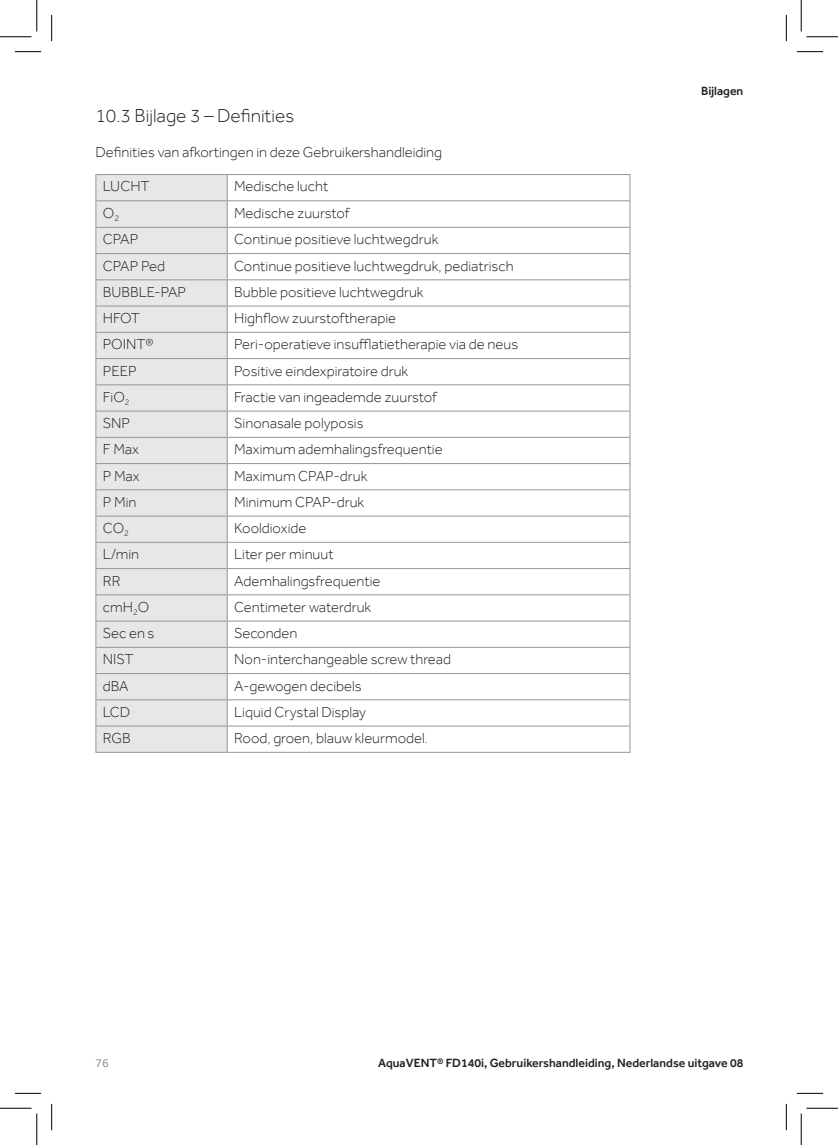
<style>
.page{position:relative;width:838px;height:1145px;background:#fff}
.page>*{position:absolute;margin:0;border:0;box-sizing:border-box;transform-origin:0 0}
.t1{font:300 19.25px "Effra";color:#231f20}
.t2{font:300 14.88px "Effra";color:#231f20}
.t3{font:500 12.25px "Effra";color:#231f20}
.t4{font:12.25px "Effra";color:#939598}
</style>
<div class="page">
<div style="left:96px;top:175px;width:131px;height:577px;background:#e6e7e9"></div>
<hr style="left:95px;top:174px;width:132px;height:1px;background:#939598">
<hr style="left:227px;top:174px;width:403px;height:1px;background:#939598">
<hr style="left:95px;top:200px;width:132px;height:1px;background:#939598">
<hr style="left:227px;top:200px;width:403px;height:1px;background:#939598">
<hr style="left:95px;top:227px;width:132px;height:1px;background:#939598">
<hr style="left:227px;top:227px;width:403px;height:1px;background:#939598">
<hr style="left:95px;top:253px;width:132px;height:1px;background:#939598">
<hr style="left:227px;top:253px;width:403px;height:1px;background:#939598">
<hr style="left:95px;top:279px;width:132px;height:1px;background:#939598">
<hr style="left:227px;top:279px;width:403px;height:1px;background:#939598">
<hr style="left:95px;top:306px;width:132px;height:1px;background:#939598">
<hr style="left:227px;top:306px;width:403px;height:1px;background:#939598">
<hr style="left:95px;top:332px;width:132px;height:1px;background:#939598">
<hr style="left:227px;top:332px;width:403px;height:1px;background:#939598">
<hr style="left:95px;top:358px;width:132px;height:1px;background:#939598">
<hr style="left:227px;top:358px;width:403px;height:1px;background:#939598">
<hr style="left:95px;top:384px;width:132px;height:1px;background:#939598">
<hr style="left:227px;top:384px;width:403px;height:1px;background:#939598">
<hr style="left:95px;top:411px;width:132px;height:1px;background:#939598">
<hr style="left:227px;top:411px;width:403px;height:1px;background:#939598">
<hr style="left:95px;top:437px;width:132px;height:1px;background:#939598">
<hr style="left:227px;top:437px;width:403px;height:1px;background:#939598">
<hr style="left:95px;top:463px;width:132px;height:1px;background:#939598">
<hr style="left:227px;top:463px;width:403px;height:1px;background:#939598">
<hr style="left:95px;top:489px;width:132px;height:1px;background:#939598">
<hr style="left:227px;top:489px;width:403px;height:1px;background:#939598">
<hr style="left:95px;top:516px;width:132px;height:1px;background:#939598">
<hr style="left:227px;top:516px;width:403px;height:1px;background:#939598">
<hr style="left:95px;top:542px;width:132px;height:1px;background:#939598">
<hr style="left:227px;top:542px;width:403px;height:1px;background:#939598">
<hr style="left:95px;top:568px;width:132px;height:1px;background:#939598">
<hr style="left:227px;top:568px;width:403px;height:1px;background:#939598">
<hr style="left:95px;top:594px;width:132px;height:1px;background:#939598">
<hr style="left:227px;top:594px;width:403px;height:1px;background:#939598">
<hr style="left:95px;top:621px;width:132px;height:1px;background:#939598">
<hr style="left:227px;top:621px;width:403px;height:1px;background:#939598">
<hr style="left:95px;top:647px;width:132px;height:1px;background:#939598">
<hr style="left:227px;top:647px;width:403px;height:1px;background:#939598">
<hr style="left:95px;top:673px;width:132px;height:1px;background:#939598">
<hr style="left:227px;top:673px;width:403px;height:1px;background:#939598">
<hr style="left:95px;top:699px;width:132px;height:1px;background:#939598">
<hr style="left:227px;top:699px;width:403px;height:1px;background:#939598">
<hr style="left:95px;top:726px;width:132px;height:1px;background:#939598">
<svg style="left:95px;top:175px;width:1px;height:577px"></svg>
<hr style="left:227px;top:726px;width:403px;height:1px;background:#939598">
<svg style="left:227px;top:175px;width:1px;height:577px"></svg>
<svg style="left:629px;top:175px;width:1px;height:577px"></svg>
<hr style="left:95px;top:752px;width:132px;height:1px;background:#939598">
<hr style="left:227px;top:752px;width:403px;height:1px;background:#939598">
<svg style="left:15px;top:51px;width:26px;height:1px"></svg>
<svg style="left:796px;top:51px;width:27px;height:1px"></svg>
<svg style="left:15px;top:1093px;width:26px;height:1px"></svg>
<svg style="left:796px;top:1093px;width:27px;height:1px"></svg>
<svg style="left:51px;top:15px;width:1px;height:26px"></svg>
<svg style="left:51px;top:1104px;width:1px;height:26px"></svg>
<svg style="left:786px;top:15px;width:1px;height:26px"></svg>
<svg style="left:786px;top:1104px;width:1px;height:26px"></svg>
<hr style="left:0;top:36px;width:32px;height:1px;background:#000">
<hr style="left:806px;top:36px;width:31px;height:1px;background:#000">
<hr style="left:0;top:1108px;width:32px;height:1px;background:#000">
<hr style="left:806px;top:1108px;width:31px;height:1px;background:#000">
<hr style="left:36px;top:0;width:1px;height:31px;background:#000">
<hr style="left:36px;top:1113px;width:1px;height:32px;background:#000">
<hr style="left:800px;top:0;width:1px;height:31px;background:#000">
<hr style="left:800px;top:1113px;width:1px;height:32px;background:#000">
<p class="t1" style="left:95px;top:104px;width:200px">10.3 Bijlage 3 – Definities</p>
<p class="t2" style="left:95px;top:143px;width:348px">Definities van afkortingen in deze Gebruikershandleiding</p>
<p class="t2" style="left:103px;top:178px;width:48px">LUCHT</p>
<p class="t2" style="left:234px;top:178px;width:96px">Medische lucht</p>
<p class="t2" style="left:103px;top:204px;width:18px">O<sub>2</sub></p>
<p class="t2" style="left:234px;top:204px;width:117px">Medische zuurstof</p>
<p class="t2" style="left:103px;top:230px;width:37px">CPAP</p>
<p class="t2" style="left:234px;top:230px;width:206px">Continue positieve luchtwegdruk</p>
<p class="t2" style="left:103px;top:257px;width:64px">CPAP Ped</p>
<p class="t2" style="left:234px;top:257px;width:281px">Continue positieve luchtwegdruk, pediatrisch</p>
<p class="t2" style="left:103px;top:283px;width:85px">BUBBLE-PAP</p>
<p class="t2" style="left:234px;top:283px;width:191px">Bubble positieve luchtwegdruk</p>
<p class="t2" style="left:103px;top:309px;width:38px">HFOT</p>
<p class="t2" style="left:234px;top:309px;width:163px">Highflow zuurstoftherapie</p>
<p class="t2" style="left:103px;top:335px;width:52px">POINT®</p>
<p class="t2" style="left:234px;top:335px;width:285px">Peri-operatieve insufflatietherapie via de neus</p>
<p class="t2" style="left:103px;top:362px;width:35px">PEEP</p>
<p class="t2" style="left:234px;top:362px;width:176px">Positive eindexpiratoire druk</p>
<p class="t2" style="left:103px;top:388px;width:28px">FiO<sub>2</sub></p>
<p class="t2" style="left:234px;top:388px;width:204px">Fractie van ingeademde zuurstof</p>
<p class="t2" style="left:103px;top:414px;width:29px">SNP</p>
<p class="t2" style="left:234px;top:414px;width:131px">Sinonasale polyposis</p>
<p class="t2" style="left:103px;top:440px;width:37px">F Max</p>
<p class="t2" style="left:234px;top:440px;width:210px">Maximum ademhalingsfrequentie</p>
<p class="t2" style="left:103px;top:467px;width:38px">P Max</p>
<p class="t2" style="left:234px;top:467px;width:135px">Maximum CPAP-druk</p>
<p class="t2" style="left:103px;top:493px;width:35px">P Min</p>
<p class="t2" style="left:234px;top:493px;width:132px">Minimum CPAP-druk</p>
<p class="t2" style="left:103px;top:519px;width:28px">CO<sub>2</sub></p>
<p class="t2" style="left:234px;top:519px;width:74px">Kooldioxide</p>
<p class="t2" style="left:103px;top:545px;width:38px">L/min</p>
<p class="t2" style="left:234px;top:545px;width:101px">Liter per minuut</p>
<p class="t2" style="left:103px;top:572px;width:19px">RR</p>
<p class="t2" style="left:234px;top:572px;width:148px">Ademhalingsfrequentie</p>
<p class="t2" style="left:103px;top:598px;width:48px">cmH<sub>2</sub>O</p>
<p class="t2" style="left:234px;top:598px;width:138px">Centimeter waterdruk</p>
<p class="t2" style="left:103px;top:624px;width:53px">Sec en s</p>
<p class="t2" style="left:234px;top:624px;width:65px">Seconden</p>
<p class="t2" style="left:103px;top:650px;width:32px">NIST</p>
<p class="t2" style="left:234px;top:650px;width:218px">Non-interchangeable screw thread</p>
<p class="t2" style="left:103px;top:677px;width:27px">dBA</p>
<p class="t2" style="left:234px;top:677px;width:129px">A-gewogen decibels</p>
<p class="t2" style="left:103px;top:703px;width:29px">LCD</p>
<p class="t2" style="left:234px;top:703px;width:133px">Liquid Crystal Display</p>
<p class="t2" style="left:103px;top:729px;width:29px">RGB</p>
<p class="t2" style="left:234px;top:729px;width:195px">Rood, groen, blauw kleurmodel.</p>
<p class="t3" style="left:701px;top:84px;width:44px">Bijlagen</p>
<p class="t4" style="left:95px;top:1055px;width:15px">76</p>
<p class="t3" style="left:378px;top:1055px;width:366px">AquaVENT® FD140i, Gebruikershandleiding, Nederlandse uitgave 08</p>
</div>
